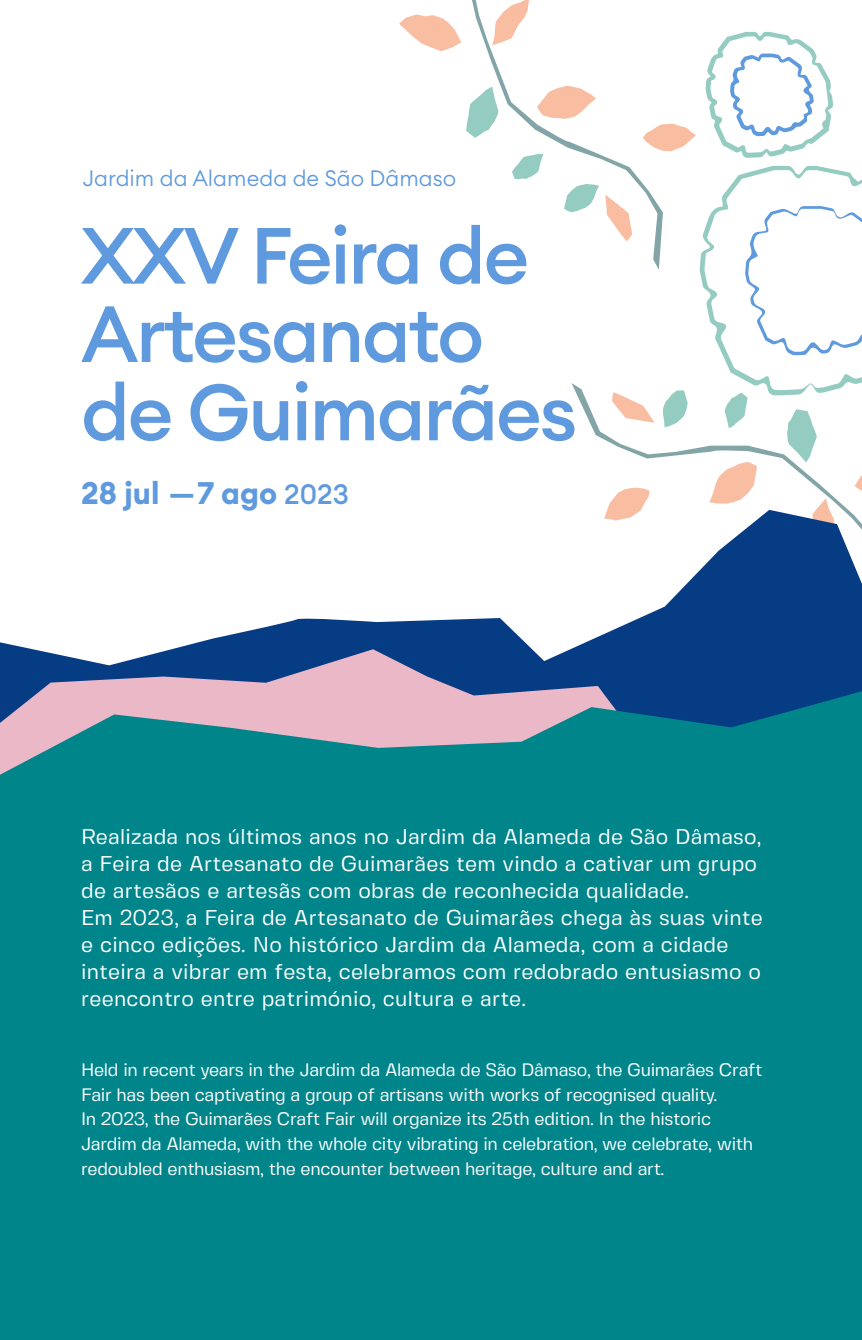
<style>
.page{position:relative;width:862px;height:1340px;background:#fff}
.page>*{position:absolute;margin:0;border:0;box-sizing:border-box;transform-origin:0 0}
.t1{font:500 78.3px "Euclid Circular A";letter-spacing:-.03em;color:#5f9ade}
.t2{font:700 30.82px "Euclid Circular A";color:#5f9ade}
.t3{font:300 22.05px "Euclid Circular A";color:#5f9ade}
.t4{font:21.38px/27px "Fivo Sans Modern";letter-spacing:.01em;color:#fff}
.t5{font:18px/24.8px "Fivo Sans Modern";letter-spacing:-.02em;color:#fff}
.s1{font-family:"Helvetica Neue"}
.s2{font-weight:500;font-size:27.68px}
</style>
<div class="page">
<svg style="left:0;top:557px;width:861px;height:134px"></svg>
<svg style="left:0;top:649px;width:673px;height:42px;background:#4c649a"></svg>
<div style="left:0;top:691px;width:861px;height:648px;background:#00858b"></div>
<svg style="left:399px;top:0;width:462px;height:557px"></svg>
<p class="t3" style="left:83px;top:164px;width:375px">Jardim da Alameda de São Dâmaso</p>
<p class="t1" style="left:81px;top:205px;width:449px">XXV Feira de</p>
<p class="t1" style="left:81px;top:284px;width:404px">Artesanato</p>
<p class="t1" style="left:81px;top:362px;width:497px">de Guimarães</p>
<p class="t2" style="left:81px;top:473px;width:269px">28 jul <span class="s1">—</span>7 ago <span class="s2">2023</span></p>
<p class="t4" style="left:81px;top:822px;width:681px">Realizada nos últimos anos no Jardim da Alameda de São Dâmaso,</p>
<p class="t4" style="left:81px;top:849px;width:677px">a Feira de Artesanato de Guimarães tem vindo a cativar um grupo de artesãos e artesãs com obras de reconhecida qualidade.</p>
<p class="t4" style="left:81px;top:903px;width:682px">Em 2023, a Feira de Artesanato de Guimarães chega às suas vinte e cinco edições. No histórico Jardim da Alameda, com a cidade inteira a vibrar em festa, celebramos com redobrado entusiasmo o reencontro entre património, cultura e arte.</p>
<p class="t5" style="left:81px;top:1057px;width:682px">Held in recent years in the Jardim da Alameda de São Dâmaso, the Guimarães Craft<br>Fair has been captivating a group of artisans with works of recognised quality.</p>
<p class="t5" style="left:81px;top:1106px;width:673px">In 2023, the Guimarães Craft Fair will organize its 25th edition. In the historic<br>Jardim da Alameda, with the whole city vibrating in celebration, we celebrate, with redoubled enthusiasm, the encounter between heritage, culture and art.</p>
</div>
